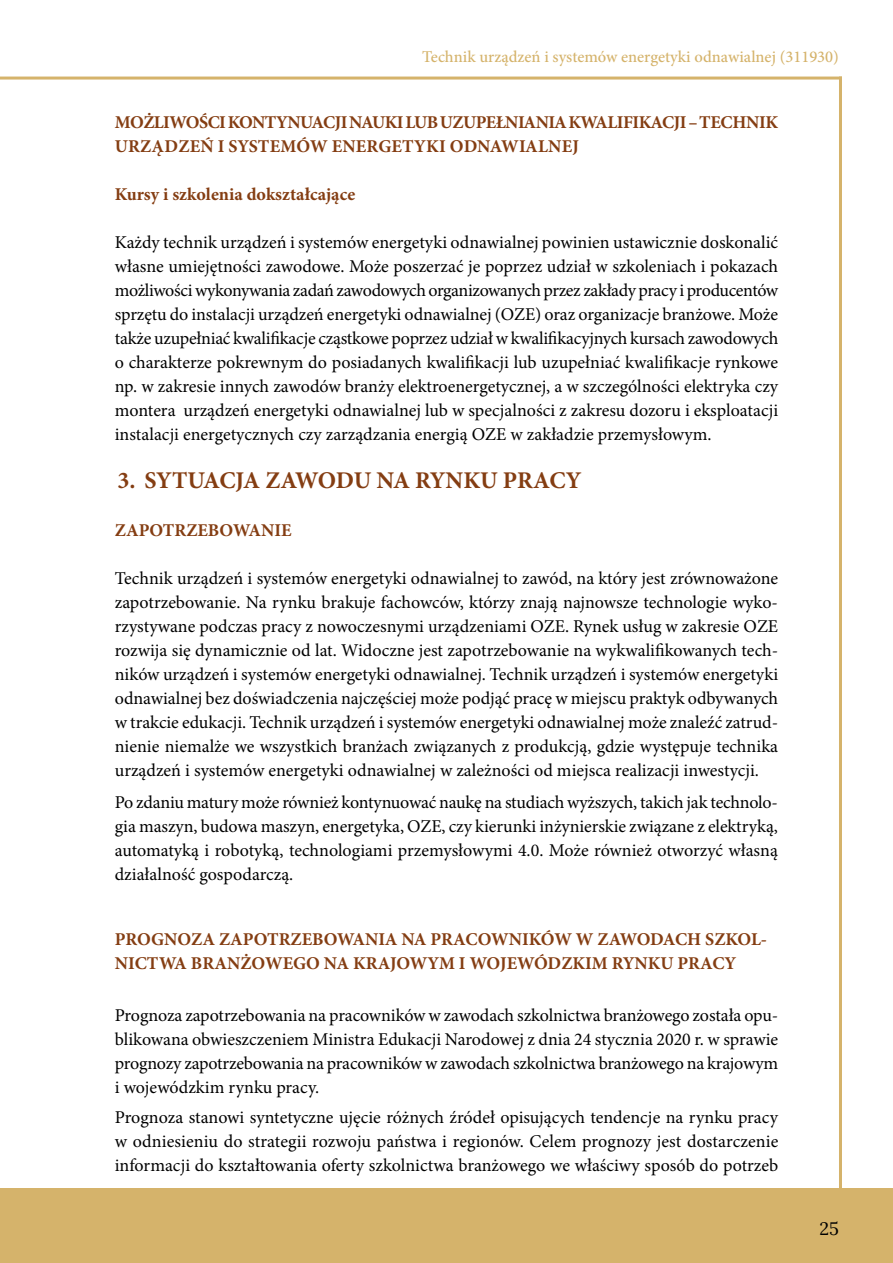
<style>
.page{position:relative;width:893px;height:1263px;background:#fff}
.page>*{position:absolute;margin:0;border:0;box-sizing:border-box;transform-origin:0 0}
.t1{font:700 24px "Minion Pro";letter-spacing:-.01em;color:#843d12}
.t2{font:18px/24px "Minion Pro";color:#000;text-align:justify}
.t3{font:700 18px/24px "Minion Pro";letter-spacing:-.005em;color:#843d12}
.t4{font:700 18px/24px "Minion Pro";letter-spacing:-.03em;color:#843d12}
.t5{font:18px "Lora";color:#000}
.t6{font:500 16.5px "Minion Pro";color:#d5b36b}
</style>
<div class="page">
<div style="left:0;top:1188px;width:893px;height:75px;background:#d5b36b"></div>
<hr style="left:839px;top:77px;width:3px;height:1113px;background:#d5b36b">
<hr style="left:0;top:77px;width:842px;height:3px;background:#d5b36b">
<p class="t6" style="left:422px;top:46px;width:418px">Technik urządzeń i systemów energetyki odnawialnej (311930)</p>
<p class="t4" style="left:115px;top:110px;width:665px">MOŻLIWOŚCI KONTYNUACJI NAUKI LUB UZUPEŁNIANIA KWALIFIKACJI – TECHNIK<br>URZĄDZEŃ I SYSTEMÓW ENERGETYKI ODNAWIALNEJ</p>
<p class="t3" style="left:115px;top:182px;width:242px">Kursy i szkolenia dokształcające</p>
<p class="t2" style="left:115px;top:230px;width:665px">Każdy technik urządzeń i systemów energetyki odnawialnej powinien ustawicznie doskonalić własne umiejętności zawodowe. Może poszerzać je poprzez udział w szkoleniach i pokazach możliwości wykonywania zadań zawodowych organizowanych przez zakłady pracy i producentów sprzętu do instalacji urządzeń energetyki odnawialnej (OZE) oraz organizacje branżowe. Może także uzupełniać kwalifikacje cząstkowe poprzez udział w kwalifikacyjnych kursach zawodowych o charakterze pokrewnym do posiadanych kwalifikacji lub uzupełniać kwalifikacje rynkowe np. w zakresie innych zawodów branży elektroenergetycznej, a w szczególności elektryka czy montera urządzeń energetyki odnawialnej lub w specjalności z zakresu dozoru i eksploatacji instalacji energetycznych czy zarządzania energią OZE w zakładzie przemysłowym.</p>
<h1 class="t1" style="left:118px;top:463px;width:465px">3. SYTUACJA ZAWODU NA RYNKU PRACY</h1>
<p class="t3" style="left:115px;top:518px;width:178px">ZAPOTRZEBOWANIE</p>
<p class="t2" style="left:115px;top:566px;width:665px">Technik urządzeń i systemów energetyki odnawialnej to zawód, na który jest zrównoważone zapotrzebowanie. Na rynku brakuje fachowców, którzy znają najnowsze technologie wyko&shy;rzystywane podczas pracy z nowoczesnymi urządzeniami OZE. Rynek usług w zakresie OZE rozwija się dynamicznie od lat. Widoczne jest zapotrzebowanie na wykwalifikowanych tech&shy;ników urządzeń i systemów energetyki odnawialnej. Technik urządzeń i systemów energetyki odnawialnej bez doświadczenia najczęściej może podjąć pracę w miejscu praktyk odbywanych w trakcie edukacji. Technik urządzeń i systemów energetyki odnawialnej może znaleźć zatrud&shy;nienie niemalże we wszystkich branżach związanych z produkcją, gdzie występuje technika urządzeń i systemów energetyki odnawialnej w zależności od miejsca realizacji inwestycji.</p>
<p class="t2" style="left:115px;top:791px;width:665px">Po zdaniu matury może również kontynuować naukę na studiach wyższych, takich jak technolo&shy;gia maszyn, budowa maszyn, energetyka, OZE, czy kierunki inżynierskie związane z elektryką, automatyką i robotyką, technologiami przemysłowymi 4.0. Może również otworzyć własną działalność gospodarczą.</p>
<p class="t3" style="left:115px;top:927px;width:654px">PROGNOZA ZAPOTRZEBOWANIA NA PRACOWNIKÓW W ZAWODACH SZKOL-<br>NICTWA BRANŻOWEGO NA KRAJOWYM I WOJEWÓDZKIM RYNKU PRACY</p>
<p class="t2" style="left:115px;top:1003px;width:665px">Prognoza zapotrzebowania na pracowników w zawodach szkolnictwa branżowego została opu&shy;blikowana obwieszczeniem Ministra Edukacji Narodowej z dnia 24 stycznia 2020 r. w sprawie prognozy zapotrzebowania na pracowników w zawodach szkolnictwa branżowego na krajowym i wojewódzkim rynku pracy.</p>
<p class="t2" style="left:115px;top:1106px;width:665px">Prognoza stanowi syntetyczne ujęcie różnych źródeł opisujących tendencje na rynku pracy w odniesieniu do strategii rozwoju państwa i regionów. Celem prognozy jest dostarczenie informacji do kształtowania oferty szkolnictwa branżowego we właściwy sposób do potrzeb</p>
<p class="t5" style="left:819px;top:1215px;width:21px">25</p>
</div>
